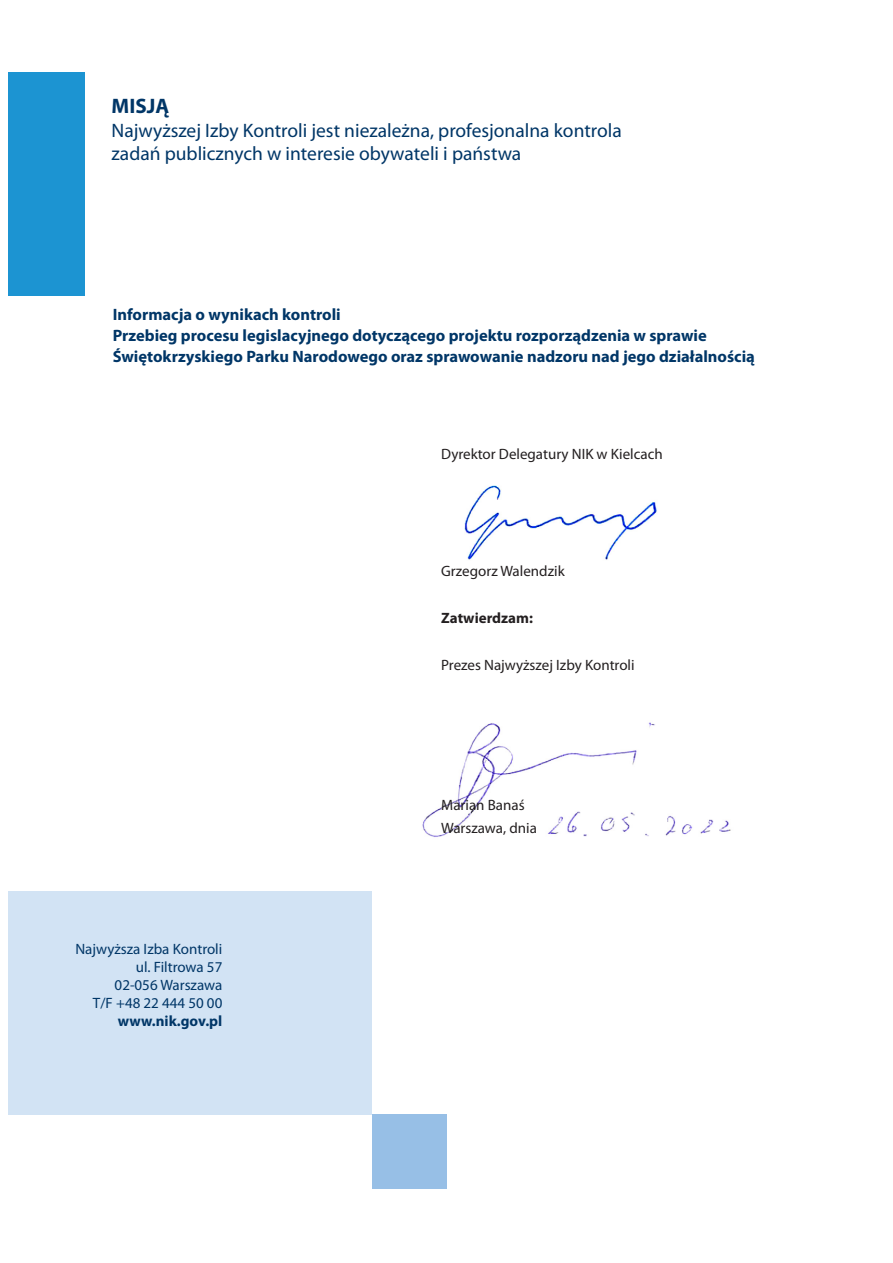
<style>
.page{position:relative;width:893px;height:1263px;background:#fff}
.page>*{position:absolute;margin:0;border:0;box-sizing:border-box;transform-origin:0 0}
.t1{font:700 21px "Myriad Pro";color:#003667}
.t2{font:19.5px/23.4px "Myriad Pro";color:#003667}
.t3{font:700 16.5px/21px "Myriad Pro";color:#003667}
.t4{font:15px/23.4px "Myriad Pro";color:#231f20}
.t5{font:15px/18px "Myriad Pro";color:#003667;text-align:right}
.t6{font:700 15px "Myriad Pro";color:#003667}
.t7{font:700 15px "Myriad Pro";color:#231f20}
</style>
<div class="page">
<img style="left:464px;top:485px;width:193px;height:75px">
<img style="left:422px;top:722px;width:309px;height:115px">
<div style="left:9px;top:891px;width:363px;height:223px;background:#d2e3f4"></div>
<div style="left:9px;top:72px;width:76px;height:224px;background:#1c94d2"></div>
<div style="left:372px;top:1114px;width:74px;height:75px;background:#97bfe6"></div>
<p class="t1" style="left:112px;top:92px;width:59px">MISJĄ</p>
<p class="t2" style="left:112px;top:118px;width:512px">Najwyższej Izby Kontroli jest niezależna, profesjonalna kontrola zadań publicznych w interesie obywateli i państwa</p>
<p class="t3" style="left:113px;top:303px;width:644px">Informacja o wynikach kontroli<br>Przebieg procesu legislacyjnego dotyczącego projektu rozporządzenia w sprawie<br>Świętokrzyskiego Parku Narodowego oraz sprawowanie nadzoru nad jego działalnością</p>
<p class="t4" style="left:441px;top:442px;width:223px">Dyrektor Delegatury NIK w Kielcach</p>
<p class="t4" style="left:441px;top:559px;width:125px">Grzegorz Walendzik</p>
<p class="t7" style="left:441px;top:608px;width:93px">Zatwierdzam:</p>
<p class="t4" style="left:441px;top:653px;width:195px">Prezes Najwyższej Izby Kontroli</p>
<p class="t5" style="left:75px;top:940px;width:148px">Najwyższa Izba Kontroli ul. Filtrowa 57<br>02-056 Warszawa<br>T/F +48 22 444 50 00</p>
<p class="t6" style="left:118px;top:1011px;width:106px">www.nik.gov.pl</p>
<p class="t4" style="left:441px;top:793px;width:97px">Marian Banaś<br>Warszawa, dnia</p>
</div>
